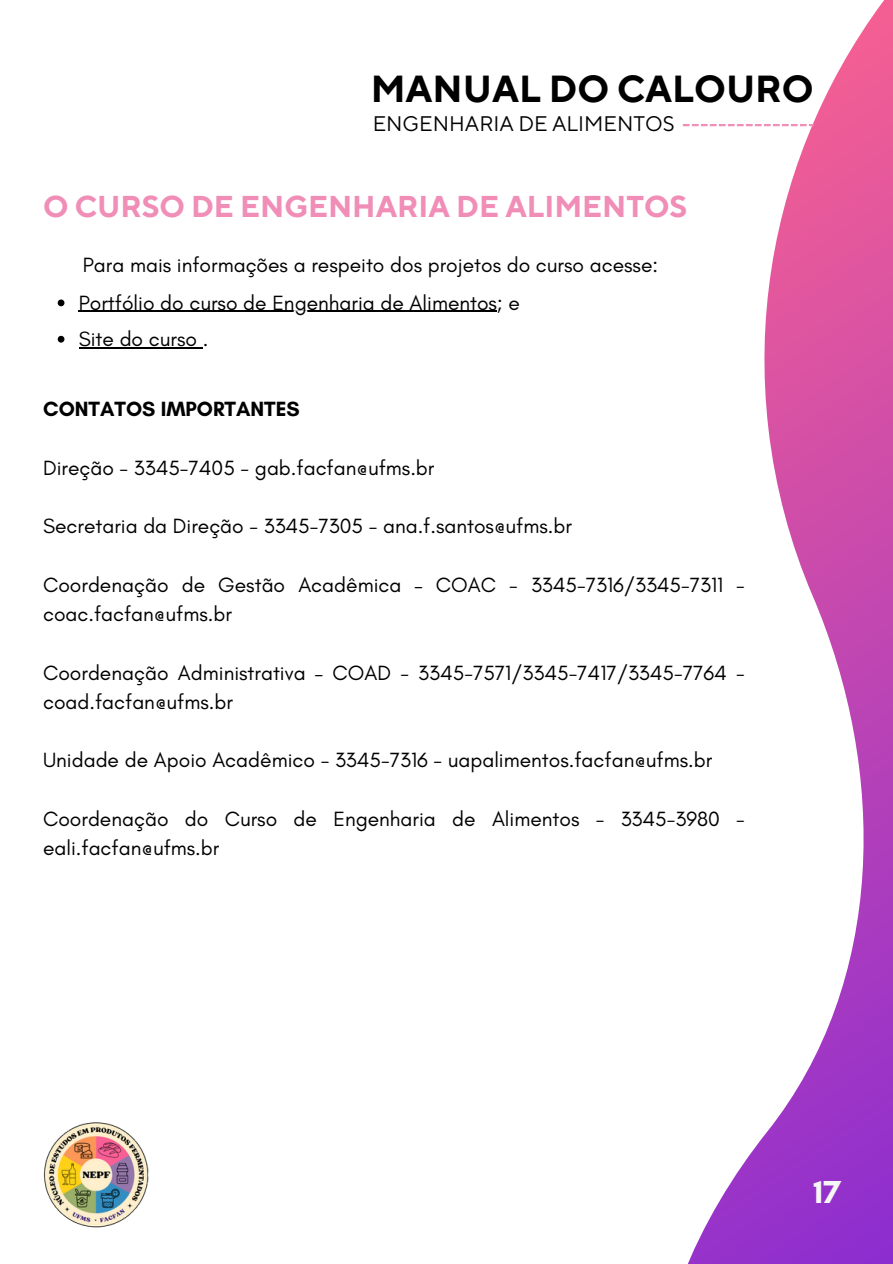
<style>
.page{position:relative;width:893px;height:1264px;background:#fff}
.page>*{position:absolute;margin:0;border:0;box-sizing:border-box;transform-origin:0 0}
.t1{font:700 37.5px "TT Norms Pro";color:#000}
.t2{font:700 32.4px "Glacial Indifference";color:#f6f6f6}
.t3{font:700 30px "TT Norms Pro";color:#f08eb7}
.t4{font:21px/29.2px "Glacial Indifference";color:#000}
.t5{font:21px "TT Norms Pro";color:#000}
.t6{font:700 21px "Glacial Indifference";color:#000}
</style>
<div class="page">
<svg style="left:481px;top:0;width:411px;height:1263px"></svg>
<svg style="left:682px;top:124px;width:131px;height:2px"></svg>
<img style="left:43px;top:1120px;width:108px;height:107px;border-radius:50%">
<svg style="left:58px;top:299px;width:6px;height:7px"></svg>
<hr style="left:79px;top:311px;width:418px;height:1px;background:#000">
<svg style="left:58px;top:336px;width:6px;height:6px"></svg>
<hr style="left:79px;top:347px;width:124px;height:1px;background:#000">
<h1 class="t1" style="left:371px;top:66px;width:444px">MANUAL DO CALOURO</h1>
<p class="t5" style="left:373px;top:111px;width:303px">ENGENHARIA DE ALIMENTOS</p>
<h3 class="t3" style="left:43px;top:188px;width:645px">O CURSO DE ENGENHARIA DE ALIMENTOS</h3>
<p class="t4" style="left:79px;top:245px;width:580px;line-height:37.2px">Para mais informações a respeito dos projetos do curso acesse:<br>Portfólio do curso de Engenharia de Alimentos; e<br>Site do curso .</p>
<p class="t6" style="left:43px;top:396px;width:258px">CONTATOS IMPORTANTES</p>
<p class="t4" style="left:43px;top:453px;width:393px">Direção - 3345-7405 - gab.facfan@ufms.br</p>
<p class="t4" style="left:43px;top:511px;width:530px">Secretaria da Direção - 3345-7305 - ana.f.santos@ufms.br</p>
<p class="t4" style="left:43px;top:570px;width:703px">Coordenação de Gestão Acadêmica – COAC - 3345-7316/3345-7311 - coac.facfan@ufms.br</p>
<p class="t4" style="left:43px;top:657px;width:703px">Coordenação Administrativa – COAD - 3345-7571/3345-7417/3345-7764 - coad.facfan@ufms.br</p>
<p class="t4" style="left:43px;top:745px;width:670px">Unidade de Apoio Acadêmico - 3345-7316 - uapalimentos.facfan@ufms.br</p>
<p class="t4" style="left:43px;top:804px;width:703px">Coordenação do Curso de Engenharia de Alimentos - 3345-3980 - eali.facfan@ufms.br</p>
<h2 class="t2" style="left:813px;top:1171px;width:29px">17</h2>
</div>
